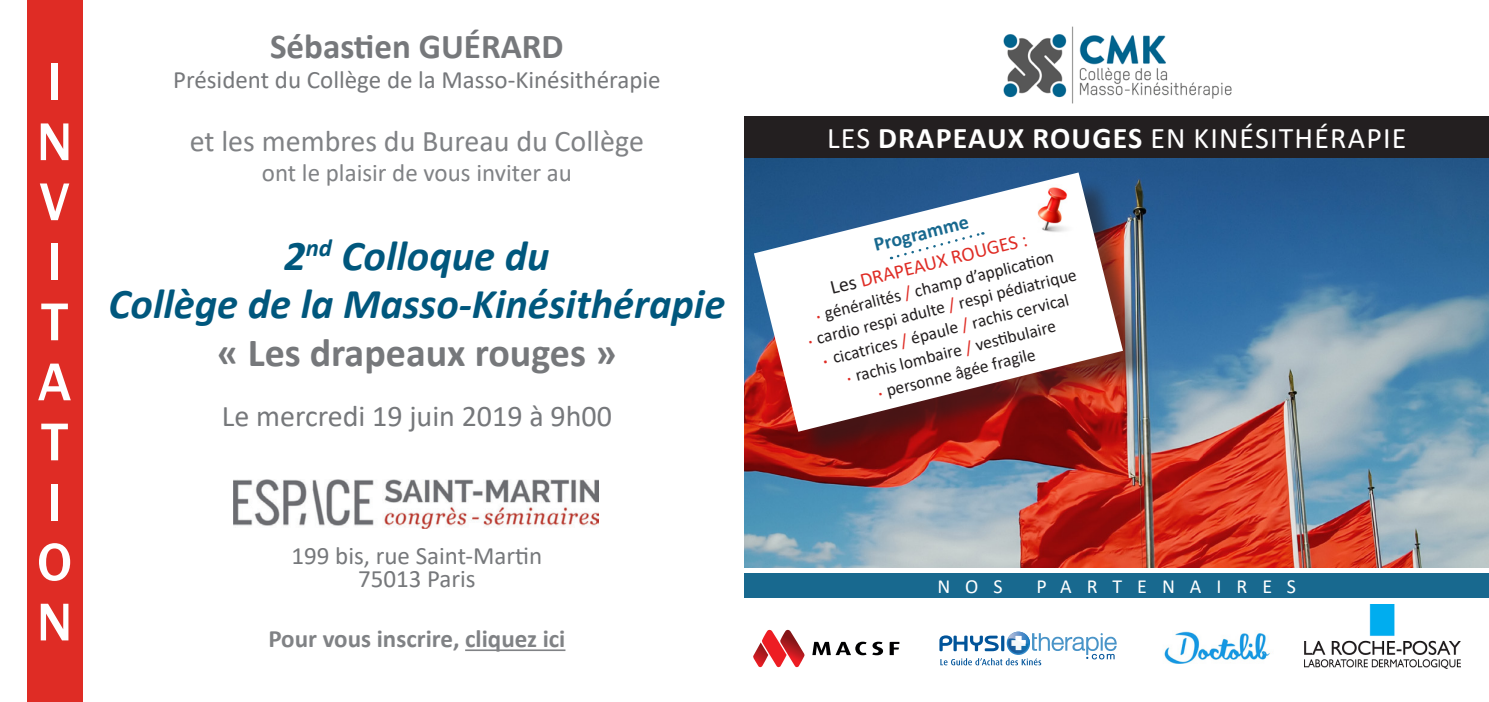
<style>
.page{position:relative;width:1489px;height:702px;background:#fff}
.page>*{position:absolute;margin:0;border:0;box-sizing:border-box;transform-origin:0 0}
.t1{font:500 55px "Franklin Gothic";color:#fff}
.t2{font:italic 700 42.5px "Calibri";color:#00577d}
.t3{font:700 40px "Calibri";color:#76787b}
.t4{font:700 35px "Calibri";color:#76787b}
.t5{font:30px "Calibri";letter-spacing:.04em;color:#fff}
.t6{font:30px "Calibri";color:#808285}
.t7{font:30px "Calibri";color:#76787b}
.t8{font:25px/22.5px "Calibri";color:#76787b;text-align:center}
.t9{font:25px "Calibri";color:#808285}
.t10{font:700 25px "Calibri";color:#808285}
.t11{font:20px "Calibri";color:#df2c25}
.t12{font:20px "Calibri";letter-spacing:.75em;color:#fff}
.t13{font:700 20px "Calibri";color:#18698f}
.t14{font:17.5px/22.5px "Calibri";color:#231f20;text-align:center}
.s1{font-weight:700}
.s2{color:#231f20}
.s3{font-size:22.5px;color:#df2c25}
.s4{color:#df2c25}
.s5{font-size:25px;color:#df2c25}
</style>
<div class="page">
<img style="left:1003px;top:26px;width:229px;height:78px">
<img style="left:744px;top:158px;width:744px;height:409px">
<div style="left:27px;top:0;width:55px;height:702px;background:#df2c25"></div>
<hr style="left:465px;top:649px;width:100px;height:2px;background:#808285">
<img style="left:234px;top:480px;width:364px;height:48px">
<div style="left:744px;top:116px;width:744px;height:42px;background:#231f20"></div>
<div style="left:744px;top:573px;width:744px;height:24px;background:#18698f"></div>
<svg style="left:939px;top:631px;width:177px;height:34px"></svg>
<img style="left:1164px;top:631px;width:106px;height:33px">
<img style="left:1304px;top:604px;width:155px;height:64px">
<svg style="left:889px;top:641px;width:10px;height:14px"></svg>
<svg style="left:872px;top:641px;width:11px;height:14px"></svg>
<svg style="left:812px;top:641px;width:54px;height:14px"></svg>
<svg style="left:753px;top:630px;width:51px;height:37px"></svg>
<div style="left:758px;top:177px;width:395px;height:284px;background:#231f20;opacity:.55"></div>
<svg style="left:753px;top:172px;width:369px;height:259px"></svg>
<svg style="left:891px;top:231px;width:92px;height:28px"></svg>
<img style="left:1033px;top:184px;width:44px;height:53px">
<p class="t1" style="left:47px;top:48px;width:16px">I</p>
<p class="t1" style="left:37px;top:108px;width:37px">N</p>
<p class="t1" style="left:40px;top:168px;width:31px">V</p>
<p class="t1" style="left:47px;top:228px;width:16px">I</p>
<p class="t1" style="left:41px;top:288px;width:28px">T</p>
<p class="t1" style="left:38px;top:348px;width:35px">A</p>
<p class="t1" style="left:41px;top:408px;width:28px">T</p>
<p class="t1" style="left:47px;top:468px;width:16px">I</p>
<p class="t1" style="left:37px;top:528px;width:37px">O</p>
<p class="t1" style="left:37px;top:588px;width:37px">N</p>
<p class="t4" style="left:270px;top:22px;width:295px">Sébastien GUÉRARD</p>
<p class="t8" style="left:173px;top:68px;width:489px">Président du Collège de la Masso-Kinésithérapie</p>
<p class="t6" style="left:190px;top:120px;width:455px">et les membres du Bureau du Collège</p>
<p class="t9" style="left:262px;top:155px;width:311px">ont le plaisir de vous inviter au</p>
<p class="t2" style="left:284px;top:225px;width:267px">2<sup>nd</sup> Colloque du</p>
<p class="t2" style="left:109px;top:273px;width:618px">Collège de la Masso-Kinésithérapie</p>
<p class="t3" style="left:217px;top:324px;width:401px">« Les drapeaux rouges »</p>
<p class="t7" style="left:222px;top:395px;width:391px">Le mercredi 19 juin 2019 à 9h00</p>
<p class="t8" style="left:291px;top:544px;width:252px">199 bis, rue Saint-Martin<br>75013 Paris</p>
<p class="t10" style="left:268px;top:621px;width:298px">Pour vous inscrire, cliquez ici</p>
<p class="t5" style="left:827px;top:117px;width:581px">LES <span class="s1">DRAPEAUX ROUGES</span> EN KINÉSITHÉRAPIE</p>
<p class="t13" style="left:870px;top:231px;width:98px;rotate:-14deg">Programme</p>
<p class="t11" style="left:827px;top:274px;width:204px;rotate:-14deg"><span class="s2">Les</span> DRAPEAUX ROUGES :</p>
<p class="t14" style="left:799px;top:308px;width:279px;rotate:-14deg"><span class="s3">.</span> généralités <span class="s4">/</span> champ d’applicati on<br><span class="s3">.</span> cardio respi adulte <span class="s4">/</span> respi pédiatrique <span class="s5">.</span> cicatrices <span class="s4">/</span> épaule <span class="s4">/</span> rachis cervical<br><span class="s3">.</span> rachis lombaire <span class="s4">/</span> vesti bulaire<br><span class="s3">.</span> personne âgée fragile</p>
<p class="t12" style="left:937px;top:572px;width:67px">NOS</p>
<p class="t12" style="left:1036px;top:572px;width:261px">PARTENAIRES</p>
</div>
